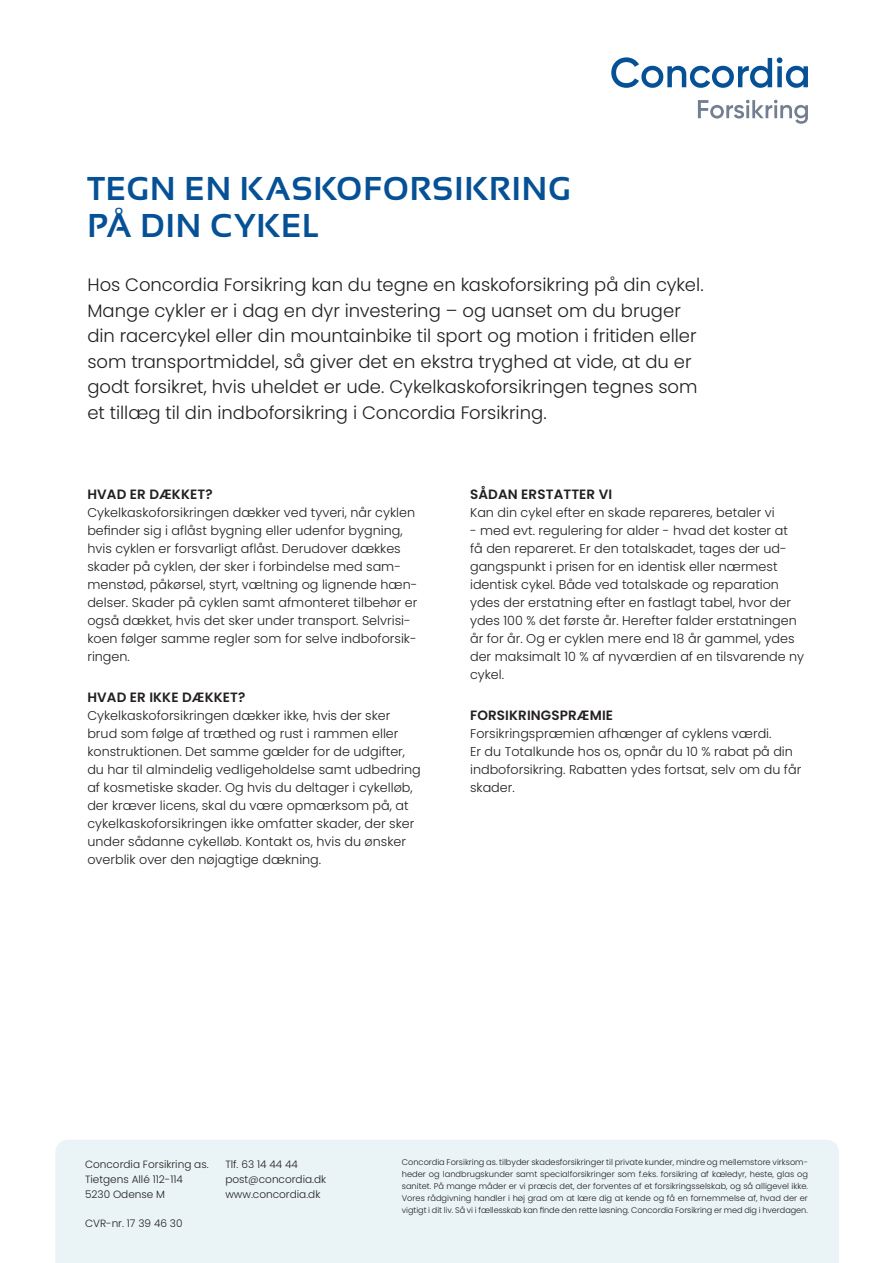
<style>
.page{position:relative;width:893px;height:1263px;background:#fff}
.page>*{position:absolute;margin:0;border:0;box-sizing:border-box;transform-origin:0 0}
.Overskrift{font:700 33px/37.5px "Sansation";letter-spacing:.035em;color:#065196}
.Manchet{font:300 18px/25.5px "Poppins";color:#231f20}
.Mellemrubrik{font:600 13.5px "Poppins";letter-spacing:.01em;color:#231f20}
.Brødtekst{font:300 12.75px/18px "Poppins";color:#231f20}
.t1{font:300 10.5px "Poppins";color:#231f20}
.HF_Juridisk_tekst{font:300 8.25px/12px "Poppins";letter-spacing:-.005em;color:#231f20;text-align:justify}
</style>
<div class="page">
<svg style="left:611px;top:57px;width:197px;height:31px"></svg>
<svg style="left:698px;top:100px;width:110px;height:24px"></svg>
<div style="left:55px;top:1140px;width:784px;height:123px;background:#eaf4f6"></div>
<p class="Overskrift" style="left:87px;top:170px;width:485px">TEGN EN KASKOFORSIKRING<br>PÅ DIN CYKEL</p>
<p class="Manchet" style="left:87px;top:272px;width:618px">Hos Concordia Forsikring kan du tegne en kaskoforsikring på din cykel.<br>Mange cykler er i dag en dyr investering – og uanset om du bruger din racercykel eller din mountainbike til sport og motion i fritiden eller som transportmiddel, så giver det en ekstra tryghed at vide, at du er godt forsikret, hvis uheldet er ude. Cykelkaskoforsikringen tegnes som et tillæg til din indboforsikring i Concordia Forsikring.</p>
<p class="Mellemrubrik" style="left:87px;top:486px;width:127px">HVAD ER DÆKKET?</p>
<p class="Brødtekst" style="left:87px;top:504px;width:332px">Cykelkaskoforsikringen dækker ved tyveri, når cyklen befinder sig i aflåst bygning eller udenfor bygning, hvis cyklen er forsvarligt aflåst. Derudover dækkes skader på cyklen, der sker i forbindelse med sam&shy;menstød, påkørsel, styrt, væltning og lignende hæn&shy;delser. Skader på cyklen samt afmonteret tilbehør er også dækket, hvis det sker under transport. Selvrisi&shy;koen følger samme regler som for selve indboforsik&shy;ringen.</p>
<p class="Mellemrubrik" style="left:87px;top:689px;width:159px">HVAD ER IKKE DÆKKET?</p>
<p class="Brødtekst" style="left:87px;top:707px;width:335px">Cykelkaskoforsikringen dækker ikke, hvis der sker brud som følge af træthed og rust i rammen eller konstruktionen. Det samme gælder for de udgifter, du har til almindelig vedligeholdelse samt udbedring af kosmetiske skader. Og hvis du deltager i cykelløb, der kræver licens, skal du være opmærksom på, at cykelkaskoforsikringen ikke omfatter skader, der sker under sådanne cykelløb. Kontakt os, hvis du ønsker overblik over den nøjagtige dækning.</p>
<p class="Mellemrubrik" style="left:470px;top:486px;width:144px">SÅDAN ERSTATTER VI</p>
<p class="Brødtekst" style="left:470px;top:504px;width:306px">Kan din cykel efter en skade repareres, betaler vi</p>
<p class="Brødtekst" style="left:470px;top:522px;width:336px">- med evt. regulering for alder - hvad det koster at<br>få den repareret. Er den totalskadet, tages der ud&shy;gangspunkt i prisen for en identisk eller nærmest identisk cykel. Både ved totalskade og reparation ydes der erstatning efter en fastlagt tabel, hvor der ydes 100 % det første år. Herefter falder erstatningen år for år. Og er cyklen mere end 18 år gammel, ydes der maksimalt 10 % af nyværdien af en tilsvarende ny cykel.</p>
<p class="Mellemrubrik" style="left:470px;top:707px;width:144px">FORSIKRINGSPRÆMIE</p>
<p class="Brødtekst" style="left:470px;top:725px;width:333px">Forsikringspræmien afhænger af cyklens værdi.<br>Er du Totalkunde hos os, opnår du 10 % rabat på din indboforsikring. Rabatten ydes fortsat, selv om du får skader.</p>
<p class="t1" style="left:85px;top:1158px;width:125px">Concordia Forsikring as.</p>
<p class="t1" style="left:85px;top:1173px;width:99px">Tietgens Allé 112-114</p>
<p class="t1" style="left:85px;top:1188px;width:82px">5230 Odense M</p>
<p class="t1" style="left:85px;top:1217px;width:99px">CVR-nr. 17 39 46 30</p>
<p class="t1" style="left:225px;top:1158px;width:74px">Tlf. 63 14 44 44</p>
<p class="t1" style="left:225px;top:1173px;width:102px">post@concordia.dk</p>
<p class="t1" style="left:225px;top:1188px;width:97px">www.concordia.dk</p>
<p class="HF_Juridisk_tekst" style="left:402px;top:1156px;width:408px">Concordia Forsikring as. tilbyder skadesforsikringer til private kunder, mindre og mellemstore virksom&shy;heder og landbrugskunder samt specialforsikringer som f.eks. forsikring af kæledyr, heste, glas og sanitet. På mange måder er vi præcis det, der forventes af et forsikringsselskab, og så alligevel ikke.<br>Vores rådgivning handler i høj grad om at lære dig at kende og få en fornemmelse af, hvad der er vigtigt i dit liv. Så vi i fællesskab kan finde den rette løsning. Concordia Forsikring er med dig i hverdagen.</p>
</div>
